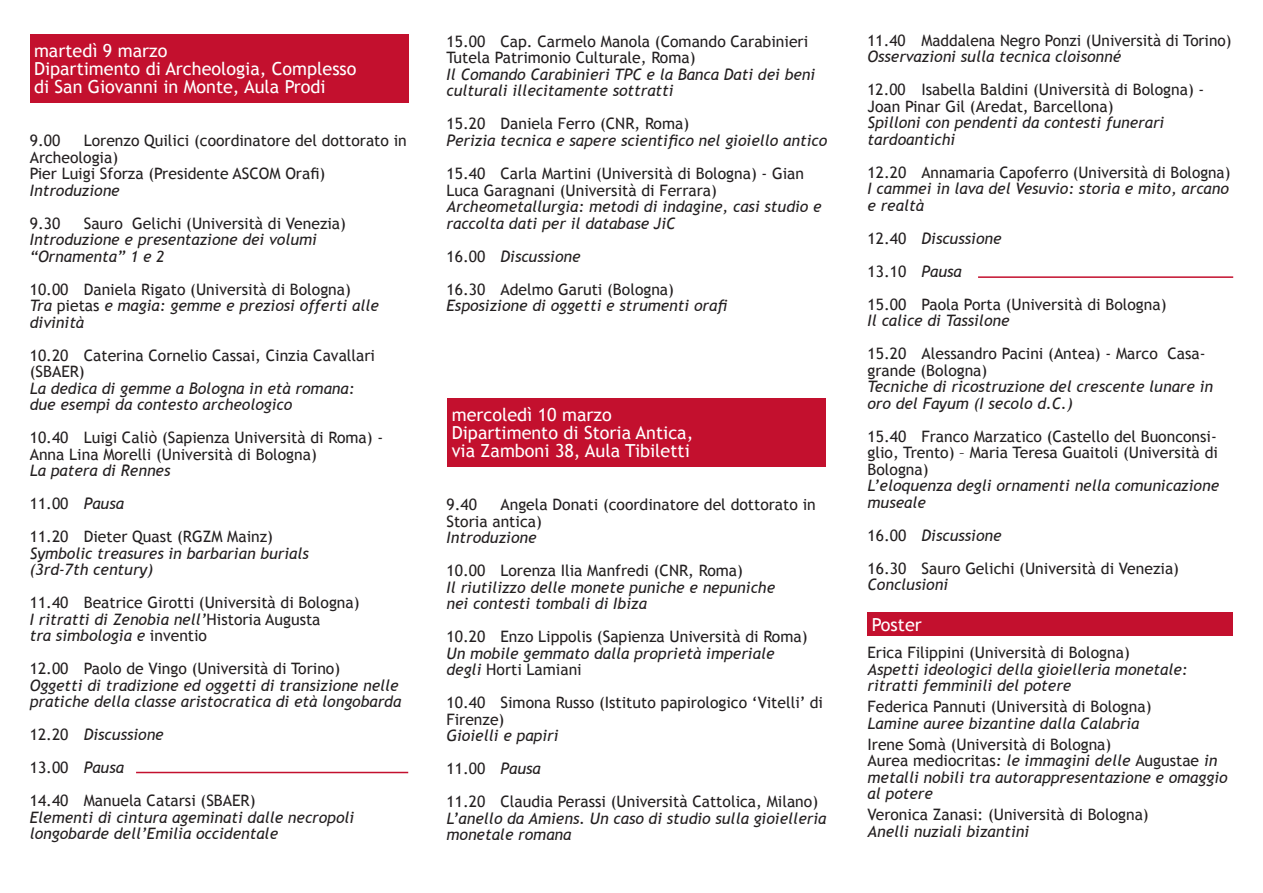
<style>
.page{position:relative;width:1263px;height:893px;background:#fff}
.page>*{position:absolute;margin:0;border:0;box-sizing:border-box;transform-origin:0 0}
.t1{font:18px/18px "Trebuchet MS";color:#fff}
.t2{font:15.75px/16.5px "Trebuchet MS";color:#231f20}
.t3{font:italic 15.75px/16.5px "Trebuchet MS";color:#231f20}
.s1{font-style:italic}
.s2{font-style:normal}
</style>
<div class="page">
<div style="left:30px;top:34px;width:378px;height:68px;background:#c3102e"></div>
<div style="left:448px;top:399px;width:378px;height:68px;background:#c3102e"></div>
<hr style="left:136px;top:772px;width:272px;height:1px;background:#c3102e">
<hr style="left:978px;top:276px;width:255px;height:2px;background:#c3102e">
<div style="left:867px;top:612px;width:366px;height:24px;background:#c3102e"></div>
<p class="t1" style="left:34px;top:42px;width:324px">martedì 9 marzo<br>Dipartimento di Archeologia, Complesso di San Giovanni in Monte, Aula Prodi</p>
<p class="t2" style="left:30px;top:133px;width:379px;text-indent:54px">Lorenzo Quilici (coordinatore del dottorato in<br>Archeologia)<br>Pier Luigi Sforza (Presidente ASCOM Orafi)</p>
<p class="t3" style="left:30px;top:182px;width:91px">Introduzione</p>
<p class="t2" style="left:30px;top:215px;width:32px">9.30</p>
<p class="t2" style="left:84px;top:215px;width:264px">Sauro Gelichi (Università di Venezia)</p>
<p class="t3" style="left:30px;top:231px;width:289px">Introduzione e presentazione dei volumi “Ornamenta” 1 e 2</p>
<p class="t2" style="left:30px;top:281px;width:351px">10.00 Daniela Rigato (Università di Bologna)<br><span class="s1">Tra</span> pietas <span class="s1">e magia: gemme e preziosi offerti alle divinità</span></p>
<p class="t2" style="left:30px;top:347px;width:347px">10.20 Caterina Cornelio Cassai, Cinzia Cavallari (SBAER)</p>
<p class="t3" style="left:30px;top:380px;width:326px">La dedica di gemme a Bologna in età romana: due esempi da contesto archeologico</p>
<p class="t2" style="left:30px;top:430px;width:355px">10.40 Luigi Caliò (Sapienza Università di Roma) -<br>Anna Lina Morelli (Università di Bologna)</p>
<p class="t2" style="left:30px;top:454px;width:245px;line-height:33px"><span class="s1">La patera di Rennes<br></span>11.00 <span class="s1">Pausa<br></span>11.20 Dieter Quast (RGZM Mainz)</p>
<p class="t3" style="left:30px;top:545px;width:281px">Symbolic treasures in barbarian burials (3rd-7th century)</p>
<p class="t2" style="left:30px;top:595px;width:331px">11.40 Beatrice Girotti (Università di Bologna)<br><span class="s1">I ritratti di Zenobia nell’</span>Historia Augusta<br><span class="s1">tra simbologia e</span> inventio</p>
<p class="t2" style="left:30px;top:661px;width:312px">12.00 Paolo de Vingo (Università di Torino)</p>
<p class="t3" style="left:30px;top:677px;width:373px">Oggetti di tradizione ed oggetti di transizione nelle pratiche della classe aristocratica di età longobarda</p>
<p class="t2" style="left:30px;top:718px;width:227px;line-height:33px">12.20 <span class="s1">Discussione<br></span>13.00 <span class="s1">Pausa<br></span>14.40 Manuela Catarsi (SBAER)</p>
<p class="t3" style="left:30px;top:809px;width:326px">Elementi di cintura ageminati dalle necropoli longobarde dell’Emilia occidentale</p>
<p class="t2" style="left:30px;top:133px;width:32px">9.00</p>
<p class="t2" style="left:446px;top:33px;width:363px">15.00 Cap. Carmelo Manola (Comando Carabinieri<br>Tutela Patrimonio Culturale, Roma)</p>
<p class="t3" style="left:446px;top:66px;width:370px">Il Comando Carabinieri TPC e la Banca Dati dei beni culturali illecitamente sottratti</p>
<p class="t2" style="left:446px;top:116px;width:244px">15.20 Daniela Ferro (CNR, Roma)</p>
<p class="t3" style="left:446px;top:132px;width:382px">Perizia tecnica e sapere scientifico nel gioiello antico</p>
<p class="t2" style="left:446px;top:165px;width:359px">15.40 Carla Martini (Università di Bologna) - Gian<br>Luca Garagnani (Università di Ferrara)</p>
<p class="t3" style="left:446px;top:198px;width:377px">Archeometallurgia: metodi di indagine, casi studio e raccolta dati per il database JiC</p>
<p class="t2" style="left:446px;top:240px;width:229px;line-height:33px">16.00 <span class="s1">Discussione<br></span>16.30 Adelmo Garuti (Bologna)</p>
<p class="t3" style="left:446px;top:297px;width:283px">Esposizione di oggetti e strumenti orafi</p>
<p class="t1" style="left:452px;top:406px;width:243px">mercoledì 10 marzo<br>Dipartimento di Storia Antica, via Zamboni 38, Aula Tibiletti</p>
<p class="t2" style="left:446px;top:497px;width:371px;text-indent:54px">Angela Donati (coordinatore del dottorato in<br>Storia antica)</p>
<p class="t3" style="left:446px;top:530px;width:91px">Introduzione</p>
<p class="t2" style="left:446px;top:563px;width:298px">10.00 Lorenza Ilia Manfredi (CNR, Roma)</p>
<p class="t3" style="left:446px;top:579px;width:330px">Il riutilizzo delle monete puniche e nepuniche nei contesti tombali di Ibiza</p>
<p class="t2" style="left:446px;top:629px;width:363px">10.20 Enzo Lippolis (Sapienza Università di Roma)</p>
<p class="t3" style="left:446px;top:645px;width:330px">Un mobile gemmato dalla proprietà imperiale degli <span class="s2">Horti Lamiani</span></p>
<p class="t2" style="left:446px;top:695px;width:378px">10.40 Simona Russo (Istituto papirologico ‘Vitelli’ di<br>Firenze)</p>
<p class="t2" style="left:446px;top:719px;width:373px;line-height:33px"><span class="s1">Gioielli e papiri<br></span>11.00 <span class="s1">Pausa<br></span>11.20 Claudia Perassi (Università Cattolica, Milano)</p>
<p class="t3" style="left:446px;top:810px;width:381px">L’anello da Amiens. Un caso di studio sulla gioielleria monetale romana</p>
<p class="t2" style="left:446px;top:497px;width:32px">9.40</p>
<p class="t2" style="left:867px;top:32px;width:365px">11.40 Maddalena Negro Ponzi (Università di Torino)</p>
<p class="t3" style="left:867px;top:48px;width:255px">Osservazioni sulla tecnica cloisonné</p>
<p class="t2" style="left:867px;top:82px;width:338px">12.00 Isabella Baldini (Università di Bologna) -<br>Joan Pinar Gil (Aredat, Barcellona)</p>
<p class="t3" style="left:867px;top:114px;width:298px">Spilloni con pendenti da contesti funerari tardoantichi</p>
<p class="t2" style="left:867px;top:164px;width:364px">12.20 Annamaria Capoferro (Università di Bologna)</p>
<p class="t3" style="left:867px;top:180px;width:363px">I cammei in lava del Vesuvio: storia e mito, arcano e realtà</p>
<p class="t2" style="left:867px;top:222px;width:300px;line-height:33px">12.40 <span class="s1">Discussione<br></span>13.10 <span class="s1">Pausa<br></span>15.00 Paola Porta (Università di Bologna)</p>
<p class="t3" style="left:867px;top:312px;width:144px">Il calice di Tassilone</p>
<p class="t2" style="left:867px;top:346px;width:339px">15.20 Alessandro Pacini (Antea) - Marco Casa&shy;grande (Bologna)</p>
<p class="t3" style="left:867px;top:379px;width:347px">Tecniche di ricostruzione del crescente lunare in oro del Fayum (I secolo d.C.)</p>
<p class="t2" style="left:867px;top:428px;width:352px;text-align:justify">15.40 Franco Marzatico (Castello del Buonconsi&shy;glio, Trento) – Maria Teresa Guaitoli (Università di Bologna)</p>
<p class="t3" style="left:867px;top:478px;width:353px">L’eloquenza degli ornamenti nella comunicazione museale</p>
<p class="t2" style="left:867px;top:519px;width:313px;line-height:33px">16.00 <span class="s1">Discussione<br></span>16.30 Sauro Gelichi (Università di Venezia)</p>
<p class="t3" style="left:867px;top:577px;width:82px">Conclusioni</p>
<p class="t1" style="left:872px;top:615px;width:52px">Poster</p>
<p class="t2" style="left:867px;top:645px;width:264px">Erica Filippini (Università di Bologna)</p>
<p class="t3" style="left:867px;top:661px;width:322px">Aspetti ideologici della gioielleria monetale: ritratti femminili del potere</p>
<p class="t2" style="left:867px;top:699px;width:285px">Federica Pannuti (Università di Bologna)</p>
<p class="t3" style="left:867px;top:715px;width:273px">Lamine auree bizantine dalla Calabria</p>
<p class="t3" style="left:867px;top:736px;width:362px"><span class="s2">Irene Somà (Università di Bologna)<br>Aurea mediocritas</span>: le immagini delle <span class="s2">Augustae</span> in metalli nobili tra autorappresentazione e omaggio al potere</p>
<p class="t2" style="left:867px;top:807px;width:283px">Veronica Zanasi: (Università di Bologna)</p>
<p class="t3" style="left:867px;top:823px;width:163px">Anelli nuziali bizantini</p>
</div>
